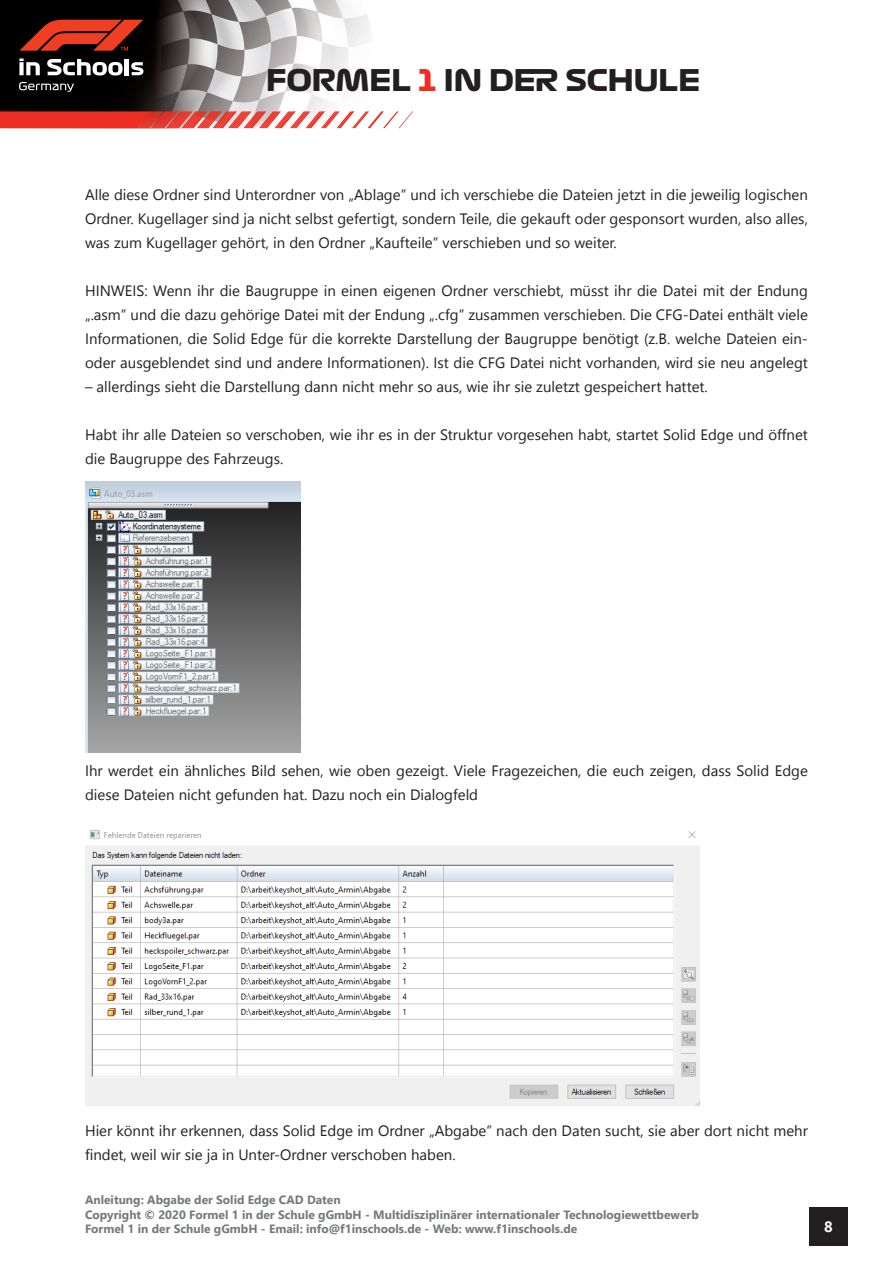
<style>
.page{position:relative;width:893px;height:1263px;background:#fff}
.page>*{position:absolute;margin:0;border:0;box-sizing:border-box;transform-origin:0 0}
.t1{font:29.25px "Formula 1 Display Bold";color:#231f20}
.Text{font:15px/24px "Nirmala UI";color:#231f20}
.t2{font:700 15px "Nirmala UI";color:#fff}
.t3{font:700 12px/14.4px "Nirmala UI";color:#76787b}
.s1{color:#ee2e22}
</style>
<div class="page">
<div style="left:809px;top:1207px;width:39px;height:38px;background:#231f20"></div>
<img style="left:0;top:0;width:371px;height:111px">
<svg style="left:0;top:111px;width:413px;height:17px"></svg>
<svg style="left:19px;top:20px;width:124px;height:31px;background:#952615"></svg>
<svg style="left:19px;top:58px;width:21px;height:17px"></svg>
<svg style="left:47px;top:59px;width:76px;height:16px"></svg>
<hr style="left:125px;top:59px;width:4px;height:16px;background:#fff">
<svg style="left:131px;top:62px;width:12px;height:13px"></svg>
<svg style="left:19px;top:82px;width:55px;height:10px"></svg>
<img style="left:85px;top:830px;width:614px;height:276px">
<img style="left:85px;top:481px;width:215px;height:271px">
<h1 class="t1" style="left:266px;top:61px;width:436px">FORMEL <span class="s1">1</span> IN DER SCHULE</h1>
<p class="Text" style="left:85px;top:182px;width:724px;text-align:justify">Alle diese Ordner sind Unterordner von „Ablage“ und ich verschiebe die Dateien jetzt in die jeweilig logischen Ordner. Kugellager sind ja nicht selbst gefertigt, sondern Teile, die gekauft oder gesponsort wurden, also alles, was zum Kugellager gehört, in den Ordner „Kaufteile“ verschieben und so weiter.</p>
<p class="Text" style="left:85px;top:278px;width:724px;text-align:justify">HINWEIS: Wenn ihr die Baugruppe in einen eigenen Ordner verschiebt, müsst ihr die Datei mit der Endung „.asm“ und die dazu gehörige Datei mit der Endung „.cfg“ zusammen verschieben. Die CFG-Datei enthält viele Informationen, die Solid Edge für die korrekte Darstellung der Baugruppe benötigt (z.B. welche Dateien ein&shy;oder ausgeblendet sind und andere Informationen). Ist die CFG Datei nicht vorhanden, wird sie neu angelegt</p>
<p class="Text" style="left:85px;top:374px;width:624px">– allerdings sieht die Darstellung dann nicht mehr so aus, wie ihr sie zuletzt gespeichert hattet.</p>
<p class="Text" style="left:85px;top:422px;width:724px">Habt ihr alle Dateien so verschoben, wie ihr es in der Struktur vorgesehen habt, startet Solid Edge und öffnet die Baugruppe des Fahrzeugs.</p>
<p class="Text" style="left:85px;top:758px;width:724px">Ihr werdet ein ähnliches Bild sehen, wie oben gezeigt. Viele Fragezeichen, die euch zeigen, dass Solid Edge diese Dateien nicht gefunden hat. Dazu noch ein Dialogfeld</p>
<p class="Text" style="left:85px;top:1118px;width:724px">Hier könnt ihr erkennen, dass Solid Edge im Ordner „Abgabe“ nach den Daten sucht, sie aber dort nicht mehr findet, weil wir sie ja in Unter-Ordner verschoben haben.</p>
<p class="t3" style="left:85px;top:1192px;width:615px">Anleitung: Abgabe der Solid Edge CAD Daten<br>Copyright © 2020 Formel 1 in der Schule gGmbH - Multidisziplinärer internationaler Technologiewettbewerb<br>Formel 1 in der Schule gGmbH - Email: info@f1inschools.de - Web: www.f1inschools.de</p>
<p class="t2" style="left:824px;top:1214px;width:10px">8</p>
</div>
